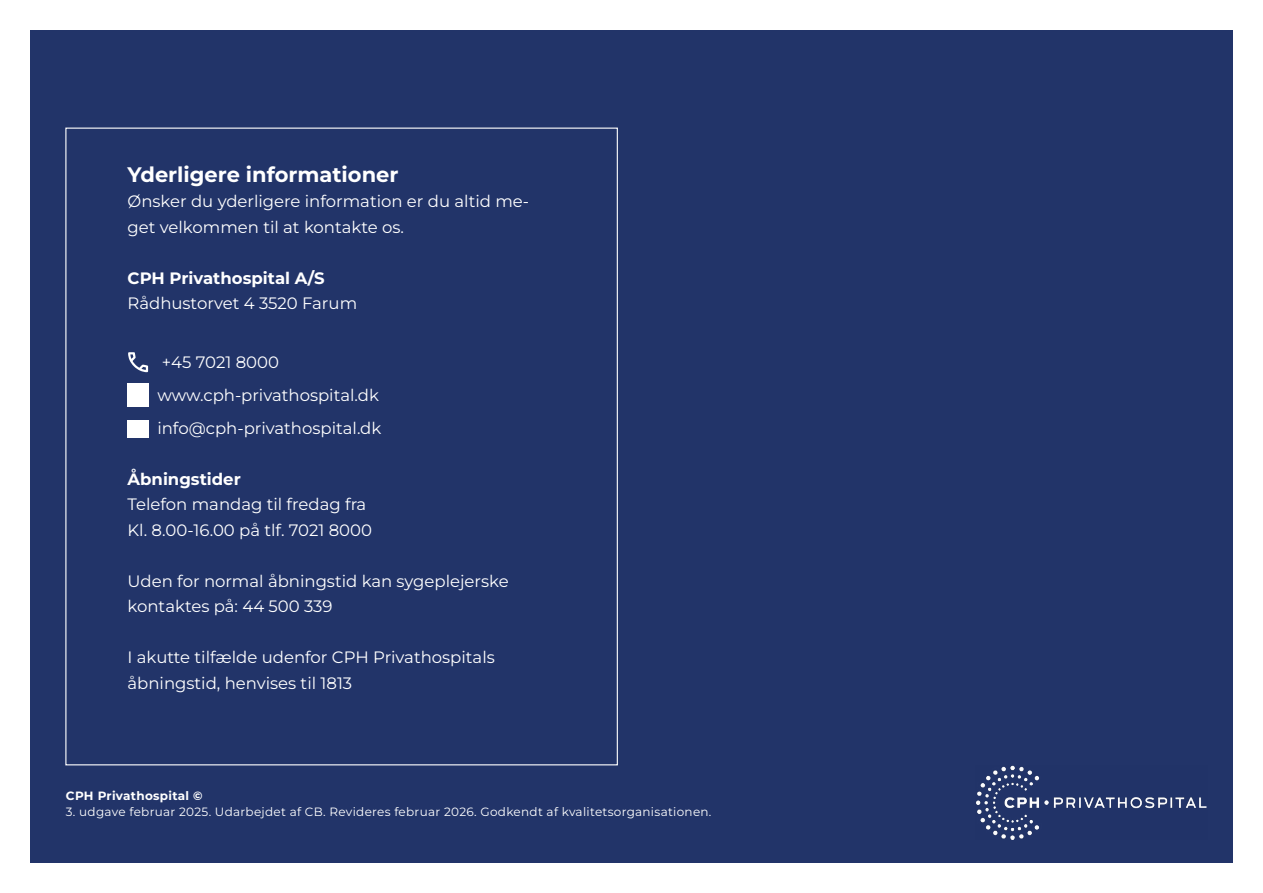
<style>
.page{position:relative;width:1263px;height:893px;background:#223469}
.page>*{position:absolute;margin:0;border:0;box-sizing:border-box;transform-origin:0 0}
.t1{font:700 21px "Montserrat";color:#fff}
.t2{font:16.5px/25.5px "Montserrat";color:#fff}
.t3{font:700 16.5px "Montserrat";color:#fff}
.t4{font:12px "Montserrat";letter-spacing:.025em;color:#fff}
.t5{font:700 12px "Montserrat";letter-spacing:.025em;color:#fff}
</style>
<div class="page">
<img style="left:128px;top:420px;width:21px;height:17px">
<img style="left:128px;top:383px;width:21px;height:24px">
<svg style="left:128px;top:352px;width:20px;height:20px"></svg>
<img style="left:976px;top:766px;width:231px;height:73px">
<div style="left:0;top:0;width:1263px;height:30px;background:#fff"></div>
<div style="left:0;top:863px;width:1263px;height:30px;background:#fff"></div>
<div style="left:0;top:0;width:29px;height:893px;background:#fff"></div>
<div style="left:1234px;top:0;width:29px;height:893px;background:#fff"></div>
<p class="t1" style="left:128px;top:159px;width:272px">Yderligere informationer</p>
<p class="t2" style="left:128px;top:188px;width:403px">Ønsker du yderligere information er du altid me&shy;get velkommen til at kontakte os.</p>
<p class="t3" style="left:128px;top:266px;width:199px">CPH Privathospital A/S</p>
<p class="t2" style="left:128px;top:290px;width:231px">Rådhustorvet 4 3520 Farum</p>
<p class="t2" style="left:157px;top:345px;width:225px;line-height:33px">+45 7021 8000 www.cph-privathospital.dk info@cph-privathospital.dk</p>
<p class="t3" style="left:128px;top:467px;width:115px">Åbningstider</p>
<p class="t2" style="left:128px;top:491px;width:246px">Telefon mandag til fredag fra<br>Kl. 8.00-16.00 på tlf. 7021 8000</p>
<p class="t2" style="left:128px;top:568px;width:383px">Uden for normal åbningstid kan sygeplejerske kontaktes på: 44 500 339</p>
<p class="t2" style="left:128px;top:644px;width:369px">I akutte tilfælde udenfor CPH Privathospitals åbningstid, henvises til 1813</p>
<p class="t5" style="left:66px;top:787px;width:138px">CPH Privathospital ©</p>
<p class="t4" style="left:66px;top:804px;width:647px">3. udgave februar 2025. Udarbejdet af CB. Revideres februar 2026. Godkendt af kvalitetsorganisationen.</p>
</div>
